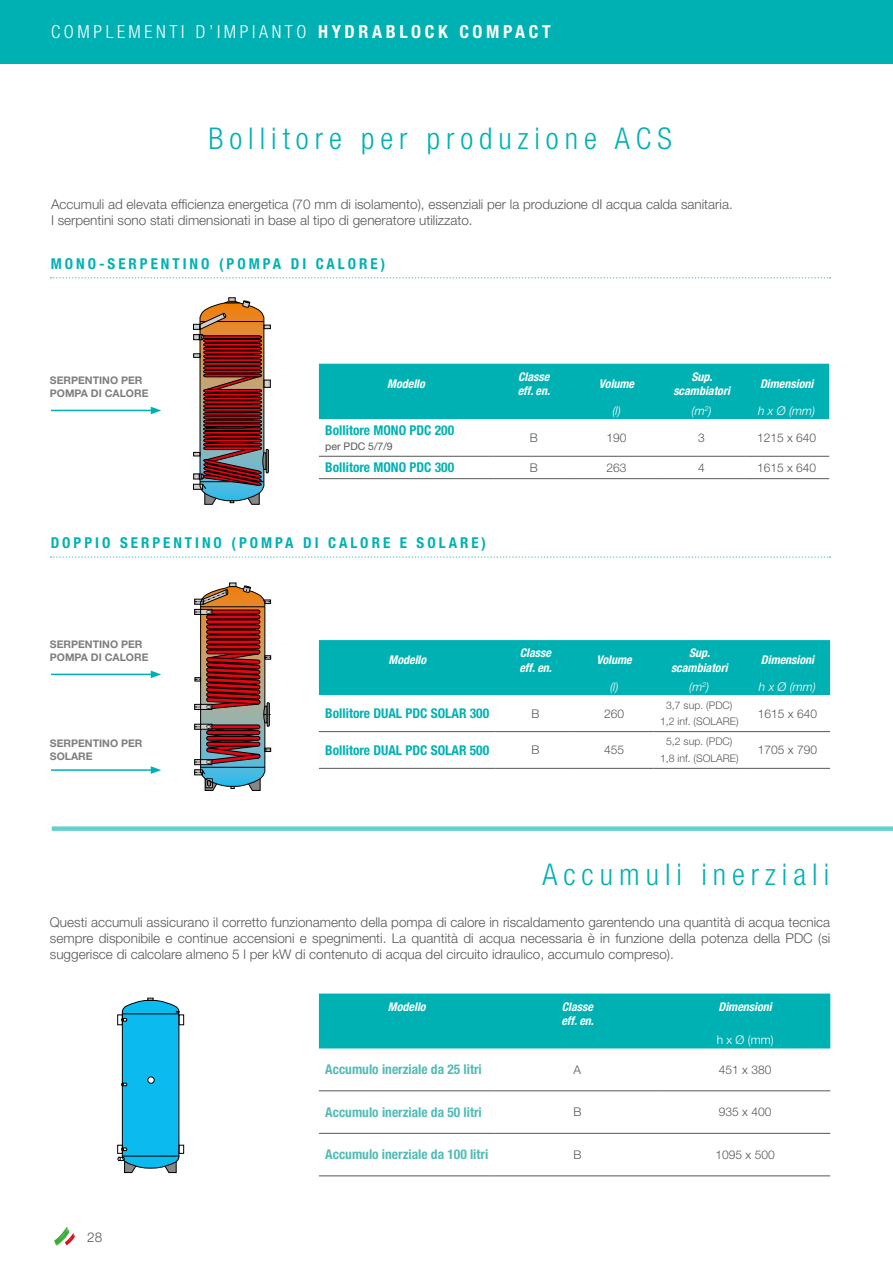
<style>
.page{position:relative;width:893px;height:1263px;background:#fff}
.page>*{position:absolute;margin:0;border:0;box-sizing:border-box;transform-origin:0 0}
.t1{font:300 condensed 30px "Helvetica Neue LT Std";letter-spacing:.2em;color:#00b1b3}
.t2{font:300 condensed 18px "Helvetica Neue LT Std";letter-spacing:.2em;color:#fff}
.t3{font:700 condensed 15px "Helvetica Neue LT Std";letter-spacing:.2em;color:#00b1b3}
.t4{font:300 13.5px/16.2px "Helvetica Neue LT Std";color:#575756}
.t5{font:700 condensed 13.5px "Helvetica Neue LT Std";color:#00b1b3}
.t6{font:700 condensed 13.5px "Helvetica Neue LT Std";color:#52bbb5}
.t7{font:italic 700 condensed 12px/14.4px "Helvetica Neue LT Std";color:#fff}
.t8{font:300 12px "Helvetica Neue LT Std";color:#575756}
.t9{font:italic 300 12px "Helvetica Neue LT Std";color:#fff}
.t10{font:300 12px "Helvetica Neue LT Std";color:#fff}
.t11{font:700 10.5px/12.6px "Helvetica Neue LT Std";color:#7e7e7d}
.t12{font:300 10.5px/16.5px "Helvetica Neue LT Std";color:#575756;text-align:center}
.t13{font:10.5px "Helvetica Neue LT Std";color:#575756}
.s1{font-weight:700}
</style>
<div class="page">
<svg style="left:54px;top:1226px;width:21px;height:19px"></svg>
<div style="left:0;top:0;width:893px;height:64px;background:#00b1b3"></div>
<svg style="left:51px;top:277px;width:779px;height:2px"></svg>
<div style="left:319px;top:364px;width:510px;height:55px;background:#00b1b3"></div>
<hr style="left:319px;top:456px;width:174px;height:1px;background:#575756">
<hr style="left:493px;top:456px;width:81px;height:1px;background:#575756">
<hr style="left:574px;top:456px;width:85px;height:1px;background:#575756">
<hr style="left:659px;top:456px;width:85px;height:1px;background:#575756">
<hr style="left:744px;top:456px;width:85px;height:1px;background:#575756">
<hr style="left:319px;top:478px;width:174px;height:1px;background:#575756">
<hr style="left:493px;top:478px;width:81px;height:1px;background:#575756">
<hr style="left:574px;top:478px;width:85px;height:1px;background:#575756">
<hr style="left:659px;top:478px;width:85px;height:1px;background:#575756">
<hr style="left:744px;top:478px;width:85px;height:1px;background:#575756">
<hr style="left:51px;top:410px;width:102px;height:1px;background:#00b1b3">
<svg style="left:151px;top:407px;width:10px;height:7px"></svg>
<svg style="left:193px;top:298px;width:77px;height:207px"></svg>
<svg style="left:51px;top:556px;width:779px;height:2px"></svg>
<div style="left:319px;top:640px;width:511px;height:55px;background:#00b1b3"></div>
<hr style="left:319px;top:731px;width:177px;height:1px;background:#575756">
<hr style="left:496px;top:731px;width:79px;height:1px;background:#575756">
<hr style="left:575px;top:731px;width:79px;height:1px;background:#575756">
<hr style="left:654px;top:731px;width:91px;height:1px;background:#575756">
<hr style="left:745px;top:731px;width:85px;height:1px;background:#575756">
<hr style="left:319px;top:768px;width:177px;height:1px;background:#575756">
<hr style="left:496px;top:768px;width:79px;height:1px;background:#575756">
<hr style="left:575px;top:768px;width:79px;height:1px;background:#575756">
<hr style="left:654px;top:768px;width:91px;height:1px;background:#575756">
<hr style="left:745px;top:768px;width:85px;height:1px;background:#575756">
<hr style="left:51px;top:674px;width:102px;height:1px;background:#00b1b3">
<svg style="left:151px;top:670px;width:10px;height:8px"></svg>
<hr style="left:51px;top:769px;width:102px;height:2px;background:#00b1b3">
<svg style="left:151px;top:766px;width:10px;height:8px"></svg>
<div style="left:194px;top:770px;width:9px;height:5px;border:1px solid #000"></div>
<svg style="left:195px;top:583px;width:76px;height:208px"></svg>
<div style="left:52px;top:826px;width:841px;height:5px;background:#66d0d1"></div>
<div style="left:319px;top:993px;width:511px;height:55px;background:#00b1b3"></div>
<hr style="left:319px;top:1090px;width:176px;height:1px;background:#575756">
<hr style="left:495px;top:1090px;width:165px;height:1px;background:#575756">
<hr style="left:660px;top:1090px;width:170px;height:1px;background:#575756">
<hr style="left:319px;top:1133px;width:176px;height:1px;background:#575756">
<hr style="left:495px;top:1133px;width:165px;height:1px;background:#575756">
<hr style="left:660px;top:1133px;width:170px;height:1px;background:#575756">
<hr style="left:319px;top:1175px;width:176px;height:1px;background:#575756">
<hr style="left:495px;top:1175px;width:165px;height:1px;background:#575756">
<hr style="left:660px;top:1175px;width:170px;height:1px;background:#575756">
<div style="left:179px;top:1015px;width:5px;height:10px;border:1px solid #000"></div>
<div style="left:179px;top:1145px;width:5px;height:8px;border:1px solid #000"></div>
<svg style="left:118px;top:998px;width:61px;height:175px"></svg>
<h2 class="t2" style="left:51px;top:22px;width:501px">COMPLEMENTI D’IMPIANTO <span class="s1">HYDRABLOCK COMPACT</span></h2>
<h1 class="t1" style="left:208px;top:121px;width:465px">Bollitore per produzione ACS</h1>
<p class="t4" style="left:51px;top:196px;width:683px">Accumuli ad elevata efficienza energetica (70 mm di isolamento), essenziali per la produzione dI acqua calda sanitaria.<br>I serpentini sono stati dimensionati in base al tipo di generatore utilizzato.</p>
<p class="t3" style="left:51px;top:254px;width:336px">MONO-SERPENTINO (POMPA DI CALORE)</p>
<p class="t11" style="left:50px;top:374px;width:100px">SERPENTINO PER<br>POMPA DI CALORE</p>
<p class="t7" style="left:387px;top:377px;width:39px">Modello</p>
<p class="t7" style="left:518px;top:370px;width:34px">Classe eff. en.</p>
<p class="t7" style="left:599px;top:377px;width:37px">Volume</p>
<p class="t7" style="left:673px;top:370px;width:58px;text-align:center">Sup. scambiatori</p>
<p class="t7" style="left:760px;top:377px;width:55px">Dimensioni</p>
<p class="t9" style="left:612px;top:403px;width:10px">(l)</p>
<p class="t9" style="left:692px;top:403px;width:22px">(m<sup>2</sup>)</p>
<p class="t9" style="left:758px;top:403px;width:59px">h x Ø (mm)</p>
<p class="t5" style="left:325px;top:422px;width:130px">Bollitore MONO PDC 200</p>
<p class="t13" style="left:325px;top:440px;width:69px">per PDC 5/7/9</p>
<p class="t8" style="left:530px;top:430px;width:10px">B</p>
<p class="t8" style="left:607px;top:430px;width:22px">190</p>
<p class="t8" style="left:698px;top:430px;width:8px">3</p>
<p class="t8" style="left:757px;top:430px;width:61px">1215 x 640</p>
<p class="t5" style="left:325px;top:459px;width:130px">Bollitore MONO PDC 300</p>
<p class="t8" style="left:530px;top:460px;width:10px">B</p>
<p class="t8" style="left:607px;top:460px;width:22px">263</p>
<p class="t8" style="left:698px;top:460px;width:8px">4</p>
<p class="t8" style="left:757px;top:460px;width:61px">1615 x 640</p>
<p class="t3" style="left:51px;top:533px;width:437px">DOPPIO SERPENTINO (POMPA DI CALORE E SOLARE)</p>
<p class="t11" style="left:50px;top:638px;width:100px">SERPENTINO PER<br>POMPA DI CALORE</p>
<p class="t11" style="left:50px;top:737px;width:94px">SERPENTINO PER<br>SOLARE</p>
<p class="t7" style="left:388px;top:653px;width:39px">Modello</p>
<p class="t7" style="left:519px;top:646px;width:34px">Classe eff. en.</p>
<p class="t7" style="left:597px;top:653px;width:37px">Volume</p>
<p class="t7" style="left:671px;top:646px;width:58px;text-align:center">Sup. scambiatori</p>
<p class="t7" style="left:761px;top:653px;width:55px">Dimensioni</p>
<p class="t9" style="left:610px;top:679px;width:10px">(l)</p>
<p class="t9" style="left:689px;top:679px;width:22px">(m<sup>2</sup>)</p>
<p class="t9" style="left:759px;top:679px;width:59px">h x Ø (mm)</p>
<p class="t5" style="left:325px;top:705px;width:165px">Bollitore DUAL PDC SOLAR 300</p>
<p class="t8" style="left:531px;top:706px;width:10px">B</p>
<p class="t8" style="left:604px;top:706px;width:22px">260</p>
<p class="t12" style="left:660px;top:696px;width:80px">3,7 sup. (PDC)<br>1,2 inf. (SOLARE)</p>
<p class="t8" style="left:758px;top:706px;width:61px">1615 x 640</p>
<p class="t5" style="left:325px;top:742px;width:165px">Bollitore DUAL PDC SOLAR 500</p>
<p class="t8" style="left:531px;top:743px;width:10px">B</p>
<p class="t8" style="left:604px;top:743px;width:22px">455</p>
<p class="t12" style="left:660px;top:733px;width:80px">5,2 sup. (PDC)<br>1,8 inf. (SOLARE)</p>
<p class="t8" style="left:758px;top:743px;width:61px">1705 x 790</p>
<h1 class="t1" style="left:542px;top:857px;width:288px">Accumuli inerziali</h1>
<p class="t4" style="left:50px;top:914px;width:782px;text-align:justify">Questi accumuli assicurano il corretto funzionamento della pompa di calore in riscaldamento garentendo una quantità di acqua tecnica sempre disponibile e continue accensioni e spegnimenti. La quantità di acqua necessaria è in funzione della potenza della PDC (si suggerisce di calcolare almeno 5 l per kW di contenuto di acqua del circuito idraulico, accumulo compreso).</p>
<p class="t4" style="left:87px;top:1228px;width:17px">28</p>
<p class="t7" style="left:388px;top:999px;width:39px">Modello</p>
<p class="t7" style="left:561px;top:999px;width:34px">Classe eff. en.</p>
<p class="t7" style="left:718px;top:999px;width:55px">Dimensioni</p>
<p class="t10" style="left:717px;top:1033px;width:58px">h x Ø (mm)</p>
<p class="t6" style="left:325px;top:1061px;width:158px">Accumulo inerziale da 25 litri</p>
<p class="t8" style="left:574px;top:1062px;width:9px">A</p>
<p class="t8" style="left:719px;top:1062px;width:54px">451 x 380</p>
<p class="t6" style="left:325px;top:1104px;width:158px">Accumulo inerziale da 50 litri</p>
<p class="t8" style="left:573px;top:1105px;width:10px">B</p>
<p class="t8" style="left:719px;top:1105px;width:54px">935 x 400</p>
<p class="t6" style="left:325px;top:1146px;width:164px">Accumulo inerziale da 100 litri</p>
<p class="t8" style="left:573px;top:1147px;width:10px">B</p>
<p class="t8" style="left:716px;top:1147px;width:61px">1095 x 500</p>
</div>
